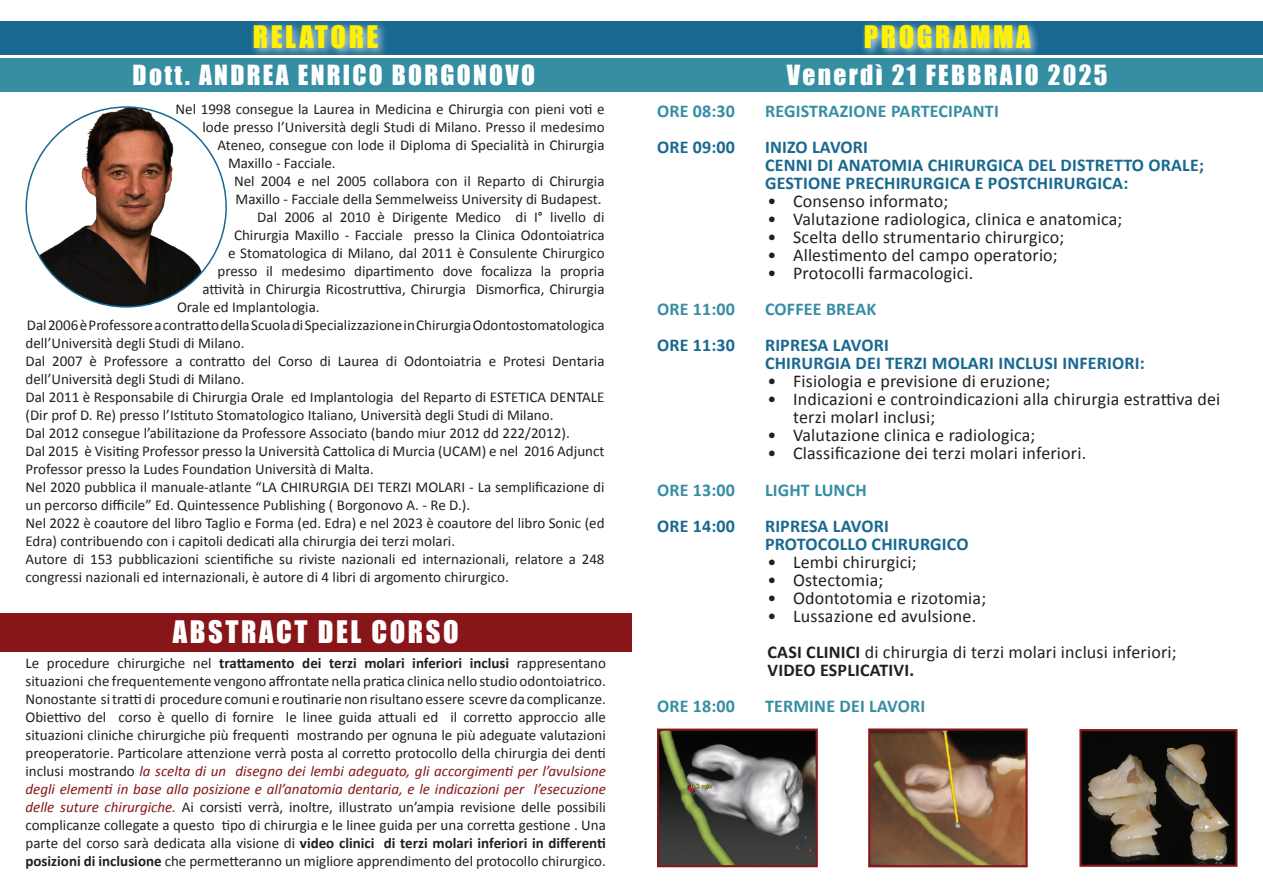
<style>
.page{position:relative;width:1263px;height:893px;background:#fff}
.page>*{position:absolute;margin:0;border:0;box-sizing:border-box;transform-origin:0 0}
.t1{font:28.5px "Impact";letter-spacing:.09em;color:#fff101}
.t2{font:28.5px "Impact";letter-spacing:.09em;color:#fff}
.t3{font:25.5px "Impact";letter-spacing:.09em;color:#fff}
.t4{font:18px/18px "Calibri";letter-spacing:.01em;color:#231f20}
.t5{font:700 18px "Calibri";letter-spacing:.01em;color:#186890}
.t6{font:700 18px "Calibri";letter-spacing:.01em;color:#368ea3}
.t7{font:700 18px "Calibri";letter-spacing:.01em;color:#231f20}
.t8{font:15px/18px "Calibri";color:#231f20}
.s1{font-weight:700}
.s2{font-style:italic;color:#881619}
</style>
<div class="page">
<div style="left:0;top:613px;width:631px;height:39px;background:#881619"></div>
<div style="left:0;top:21px;width:1263px;height:33px;background:#186890"></div>
<div style="left:0;top:58px;width:1263px;height:33px;background:#368ea3"></div>
<div style="left:860px;top:20px;width:181px;height:39px;background:#fff;opacity:.75"></div>
<div style="left:248px;top:19px;width:141px;height:41px;background:#fff;opacity:.75"></div>
<img style="left:660px;top:732px;width:155px;height:132px">
<div style="left:657px;top:729px;width:161px;height:138px;border:2px solid #881619"></div>
<img style="left:871px;top:731px;width:154px;height:133px">
<div style="left:868px;top:728px;width:160px;height:139px;border:2px solid #881619"></div>
<img style="left:1082px;top:732px;width:152px;height:132px">
<div style="left:1079px;top:729px;width:158px;height:138px;border:2px solid #881619"></div>
<svg style="left:25px;top:106px;width:202px;height:202px"></svg>
<p class="t1" style="left:253px;top:15px;width:127px">RELATORE</p>
<p class="t1" style="left:864px;top:15px;width:168px">PROGRAMMA</p>
<p class="t3" style="left:133px;top:55px;width:404px">Dott. ANDREA ENRICO BORGONOVO</p>
<p class="t3" style="left:787px;top:55px;width:322px">Venerdì 21 FEBBRAIO 2025</p>
<p class="t8" style="left:176px;top:100px;width:431px">Nel 1998 consegue la Laurea in Medicina e Chirurgia con pieni voti e</p>
<p class="t8" style="left:203px;top:118px;width:403px">lode presso l’Università degli Studi di Milano. Presso il medesimo</p>
<p class="t8" style="left:218px;top:136px;width:388px">Ateneo, consegue con lode il Diploma di Specialità in Chirurgia</p>
<p class="t8" style="left:228px;top:154px;width:109px">Maxillo - Facciale.</p>
<p class="t8" style="left:234px;top:172px;width:372px">Nel 2004 e nel 2005 collabora con il Reparto di Chirurgia<br>Maxillo - Facciale della Semmelweiss University di Budapest.</p>
<p class="t8" style="left:257px;top:208px;width:349px">Dal 2006 al 2010 è Dirigente Medico di I° livello di</p>
<p class="t8" style="left:234px;top:226px;width:372px">Chirurgia Maxillo - Facciale presso la Clinica Odontoiatrica</p>
<p class="t8" style="left:228px;top:244px;width:378px">e Stomatologica di Milano, dal 2011 è Consulente Chirurgico</p>
<p class="t8" style="left:218px;top:262px;width:388px">presso il medesimo dipartimento dove focalizza la propria</p>
<p class="t8" style="left:203px;top:280px;width:403px">attività in Chirurgia Ricostruttiva, Chirurgia Dismorfica, Chirurgia</p>
<p class="t8" style="left:177px;top:298px;width:144px">Orale ed Implantologia.</p>
<p class="t8" style="left:26px;top:316px;width:581px">Dal 2006 è Professore a contratto della Scuola di Specializzazione in Chirurgia Odontostomatologica dell’Università degli Studi di Milano.</p>
<p class="t8" style="left:26px;top:352px;width:580px">Dal 2007 è Professore a contratto del Corso di Laurea di Odontoiatria e Protesi Dentaria dell’Università degli Studi di Milano.</p>
<p class="t8" style="left:26px;top:388px;width:580px">Dal 2011 è Responsabile di Chirurgia Orale ed Implantologia del Reparto di ESTETICA DENTALE (Dir prof D. Re) presso l’Istituto Stomatologico Italiano, Università degli Studi di Milano.</p>
<p class="t8" style="left:26px;top:424px;width:546px">Dal 2012 consegue l’abilitazione da Professore Associato (bando miur 2012 dd 222/2012).</p>
<p class="t8" style="left:26px;top:442px;width:580px">Dal 2015 è Visiting Professor presso la Università Cattolica di Murcia (UCAM) e nel 2016 Adjunct<br>Professor presso la Ludes Foundation Università di Malta.</p>
<p class="t8" style="left:26px;top:478px;width:580px">Nel 2020 pubblica il manuale-atlante “LA CHIRURGIA DEI TERZI MOLARI - La semplificazione di un percorso difficile” Ed. Quintessence Publishing ( Borgonovo A. - Re D.).</p>
<p class="t8" style="left:26px;top:514px;width:580px">Nel 2022 è coautore del libro Taglio e Forma (ed. Edra) e nel 2023 è coautore del libro Sonic (ed<br>Edra) contribuendo con i capitoli dedicati alla chirurgia dei terzi molari.</p>
<p class="t8" style="left:26px;top:550px;width:581px">Autore di 153 pubblicazioni scientifiche su riviste nazionali ed internazionali, relatore a 248 congressi nazionali ed internazionali, è autore di 4 libri di argomento chirurgico.</p>
<p class="t2" style="left:173px;top:609px;width:287px">ABSTRACT DEL CORSO</p>
<p class="t8" style="left:26px;top:654px;width:582px;text-align:justify">Le procedure chirurgiche nel <span class="s1">trattamento dei terzi molari inferiori inclusi</span> rappresentano situazioni che frequentemente vengono affrontate nella pratica clinica nello studio odontoiatrico.<br>Nonostante si tratti di procedure comuni e routinarie non risultano essere scevre da complicanze.<br>Obiettivo del corso è quello di fornire le linee guida attuali ed il corretto approccio alle situazioni cliniche chirurgiche più frequenti mostrando per ognuna le più adeguate valutazioni preoperatorie. Particolare attenzione verrà posta al corretto protocollo della chirurgia dei denti inclusi mostrando <span class="s2">la scelta di un disegno dei lembi adeguato, gli accorgimenti per l’avulsione degli elementi in base alla posizione e all’anatomia dentaria, e le indicazioni per l’esecuzione delle suture chirurgiche.</span> Ai corsisti verrà, inoltre, illustrato un’ampia revisione delle possibili complicanze collegate a questo tipo di chirurgia e le linee guida per una corretta gestione . Una parte del corso sarà dedicata alla visione di <span class="s1">video clinici di terzi molari inferiori in differenti posizioni di inclusione</span> che permetteranno un migliore apprendimento del protocollo chirurgico.</p>
<p class="t6" style="left:657px;top:100px;width:80px">ORE 08:30</p>
<p class="t6" style="left:765px;top:100px;width:235px">REGISTRAZIONE PARTECIPANTI</p>
<p class="t5" style="left:657px;top:136px;width:80px">ORE 09:00</p>
<p class="t5" style="left:765px;top:136px;width:105px">INIZO LAVORI</p>
<p class="t5" style="left:765px;top:154px;width:440px">CENNI DI ANATOMIA CHIRURGICA DEL DISTRETTO ORALE;</p>
<p class="t5" style="left:765px;top:172px;width:365px">GESTIONE PRECHIRURGICA E POSTCHIRURGICA:</p>
<p class="t4" style="left:767px;top:193px;width:182px">• Consenso informato;</p>
<p class="t4" style="left:767px;top:211px;width:356px">• Valutazione radiologica, clinica e anatomica;</p>
<p class="t4" style="left:767px;top:229px;width:298px">• Scelta dello strumentario chirurgico;</p>
<p class="t4" style="left:767px;top:247px;width:292px">• Allestimento del campo operatorio;</p>
<p class="t4" style="left:767px;top:265px;width:207px">• Protocolli farmacologici.</p>
<p class="t6" style="left:657px;top:298px;width:80px">ORE 11:00</p>
<p class="t6" style="left:765px;top:298px;width:113px">COFFEE BREAK</p>
<p class="t5" style="left:657px;top:334px;width:80px">ORE 11:30</p>
<p class="t5" style="left:765px;top:334px;width:125px">RIPRESA LAVORI</p>
<p class="t5" style="left:765px;top:352px;width:381px">CHIRURGIA DEI TERZI MOLARI INCLUSI INFERIORI:</p>
<p class="t4" style="left:767px;top:373px;width:284px">• Fisiologia e previsione di eruzione;</p>
<p class="t4" style="left:793px;top:391px;width:429px;text-indent:-26px">• Indicazioni e controindicazioni alla chirurgia estrattiva dei terzi molarI inclusi;</p>
<p class="t4" style="left:767px;top:427px;width:269px">• Valutazione clinica e radiologica;</p>
<p class="t4" style="left:767px;top:445px;width:320px">• Classificazione dei terzi molari inferiori.</p>
<p class="t6" style="left:657px;top:478px;width:80px">ORE 13:00</p>
<p class="t6" style="left:765px;top:478px;width:103px">LIGHT LUNCH</p>
<p class="t5" style="left:657px;top:514px;width:80px">ORE 14:00</p>
<p class="t5" style="left:765px;top:514px;width:125px">RIPRESA LAVORI</p>
<p class="t5" style="left:765px;top:532px;width:205px">PROTOCOLLO CHIRURGICO</p>
<p class="t4" style="left:767px;top:553px;width:151px">• Lembi chirurgici;</p>
<p class="t4" style="left:767px;top:571px;width:117px">• Ostectomia;</p>
<p class="t4" style="left:767px;top:589px;width:220px">• Odontotomia e rizotomia;</p>
<p class="t4" style="left:767px;top:607px;width:210px">• Lussazione ed avulsione.</p>
<p class="t4" style="left:767px;top:643px;width:410px"><span class="s1">CASI CLINICI</span> di chirurgia di terzi molari inclusi inferiori;</p>
<p class="t7" style="left:767px;top:658px;width:148px">VIDEO ESPLICATIVI.</p>
<p class="t6" style="left:657px;top:694px;width:80px">ORE 18:00</p>
<p class="t6" style="left:765px;top:694px;width:162px">TERMINE DEI LAVORI</p>
</div>
